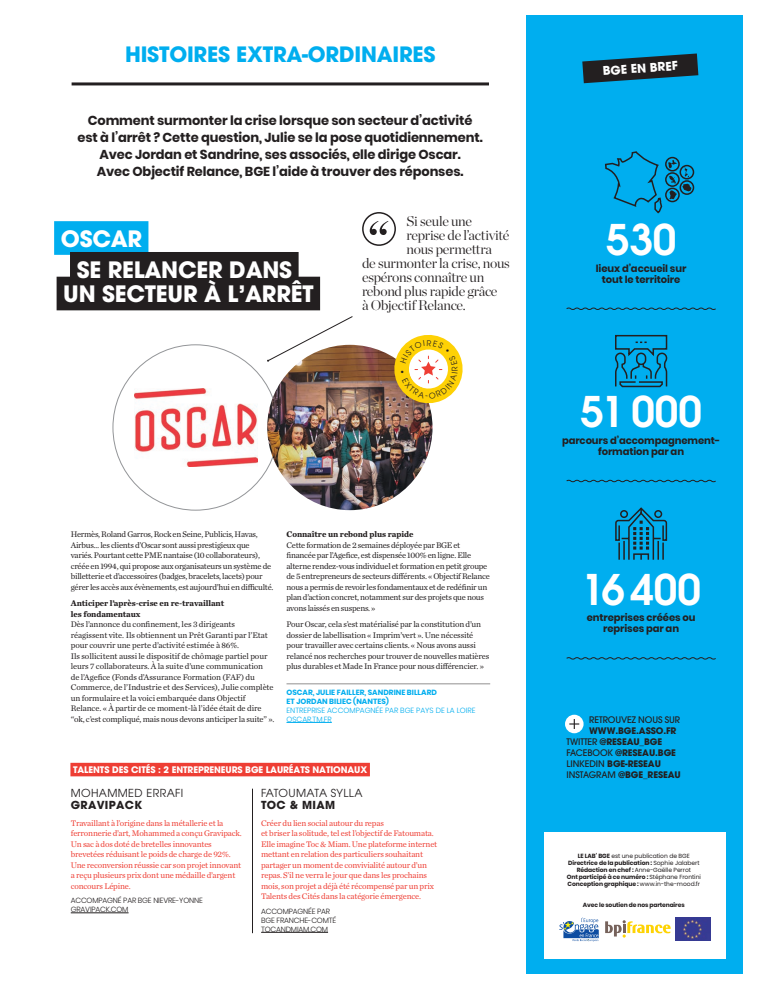
<style>
.page{position:relative;width:773px;height:989px;background:#fff}
.page>*{position:absolute;margin:0;border:0;box-sizing:border-box;transform-origin:0 0}
.t1{font:600 42px "Avant Garde";color:#fff}
.t2{font:700 22.4px/30.8px "Avant Garde";letter-spacing:-.01em;color:#fff}
.t3{font:700 21px "Avant Garde";letter-spacing:-.01em;color:#00aeef}
.t4{font:300 14px "Chronicle Display";letter-spacing:-.02em;color:#231f20}
.t5{font:700 13px/17px "Poppins";letter-spacing:-.01em;color:#231f20;text-align:center}
.t6{font:700 12px "Avant Garde";color:#fff}
.t7{font:11px "Avant Garde";letter-spacing:.03em;color:#231f20}
.t8{font:700 11px "Avant Garde";letter-spacing:.03em;color:#231f20}
.t9{font:700 10px/11px "Poppins";letter-spacing:-.01em;color:#231f20;text-align:center}
.t10{font:700 9px/11px "Avant Garde";letter-spacing:-.01em;color:#231f20}
.t11{font:700 9px "Avant Garde";letter-spacing:-.01em;color:#fff}
.t12{font:500 9px "Avant Garde";letter-spacing:-.01em;color:#231f20}
.t13{font:8.5px/10.5px "Chronicle Text G1";letter-spacing:-.02em;color:#231f20}
.t14{font:8.5px/10.5px "Chronicle Text G1";letter-spacing:-.02em;color:#ee3e34}
.t15{font:700 8.5px/10.5px "Chronicle Text G1";letter-spacing:-.01em;color:#231f20}
.t16{font:300 7.5px/9px "Poppins";letter-spacing:-.02em;color:#231f20}
.t17{font:700 7.5px/9px "Poppins";color:#00aeef}
.t18{font:300 7.5px/9px "Poppins";color:#00aeef}
.t19{font:700 6px/7px "Poppins";letter-spacing:-.01em;color:#231f20;text-align:center}
.s1{font-weight:500}
.s2{font-weight:400}
</style>
<div class="page">
<div style="left:526px;top:15px;width:217px;height:958px;background:#00aeef"></div>
<img style="left:134px;top:389px;width:123px;height:77px">
<hr style="left:72px;top:82px;width:417px;height:3px;background:#231f20">
<div style="left:362px;top:212px;width:34px;height:34px;border:2px solid #231f20;border-radius:50%"></div>
<svg style="left:370px;top:221px;width:18px;height:14px"></svg>
<div style="left:544px;top:832px;width:181px;height:127px;background:#fff"></div>
<img style="left:267px;top:345px;width:165px;height:165px;border-radius:83px">
<svg style="left:267px;top:316px;width:86px;height:46px"></svg>
<div style="left:54px;top:221px;width:94px;height:34px;background:#00aeef"></div>
<div style="left:70px;top:252px;width:229px;height:34px;background:#231f20"></div>
<div style="left:57px;top:277px;width:263px;height:33px;background:#231f20"></div>
<hr style="left:252px;top:788px;width:1px;height:145px;background:#231f20">
<div style="left:565px;top:714px;width:18px;height:19px;background:#fff;border-radius:50%"></div>
<svg style="left:569px;top:719px;width:10px;height:10px"></svg>
<svg style="left:566px;top:307px;width:150px;height:3px"></svg>
<svg style="left:566px;top:479px;width:150px;height:3px"></svg>
<svg style="left:566px;top:657px;width:150px;height:3px"></svg>
<svg style="left:582px;top:53px;width:116px;height:30px"></svg>
<hr style="left:71px;top:912px;width:58px;height:1px;background:#231f20">
<hr style="left:261px;top:932px;width:67px;height:1px;background:#231f20">
<div style="left:679px;top:165px;width:15px;height:14px;border:2px solid #231f20;border-radius:50%"></div>
<div style="left:679px;top:180px;width:15px;height:15px;border:2px solid #231f20;border-radius:50%"></div>
<svg style="left:605px;top:151px;width:86px;height:63px"></svg>
<div style="left:70px;top:762px;width:300px;height:14px;background:#ee3e34"></div>
<svg style="left:615px;top:334px;width:53px;height:54px"></svg>
<svg style="left:615px;top:507px;width:53px;height:53px"></svg>
<div style="left:633px;top:553px;width:16px;height:7px;border:2px solid #231f20"></div>
<svg style="left:559px;top:917px;width:40px;height:24px"></svg>
<img style="left:676px;top:917px;width:34px;height:23px">
<svg style="left:605px;top:920px;width:65px;height:17px"></svg>
<hr style="left:286px;top:722px;width:46px;height:1px;background:#00aeef">
<hr style="left:286px;top:683px;width:204px;height:1px;background:#231f20">
<svg style="left:385px;top:335px;width:74px;height:78px"></svg>
<h3 class="t3" style="left:125px;top:40px;width:312px">HISTOIRES EXTRA-ORDINAIRES</h3>
<p class="t5" style="left:78px;top:112px;width:407px">Comment surmonter la crise lorsque son secteur d’activité est à l’arrêt ? Cette question, Julie se la pose quotidiennement.<br>Avec Jordan et Sandrine, ses associés, elle dirige Oscar.<br>Avec Objectif Relance, BGE l’aide à trouver des réponses.</p>
<h2 class="t2" style="left:77px;top:223px;width:217px;text-indent:-16px">OSCAR<br>SE RELANCER DANS</h2>
<h2 class="t2" style="left:63px;top:279px;width:252px">UN SECTEUR À L’ARRÊT</h2>
<h3 class="t4" style="left:406px;top:210px;width:67px">Si seule une</h3>
<h3 class="t4" style="left:406px;top:224px;width:104px">reprise de l’activité</h3>
<h3 class="t4" style="left:406px;top:238px;width:87px">nous permettra</h3>
<h3 class="t4" style="left:362px;top:252px;width:149px">de surmonter la crise, nous</h3>
<h3 class="t4" style="left:362px;top:266px;width:124px">espérons connaître un</h3>
<h3 class="t4" style="left:362px;top:280px;width:137px">rebond plus rapide grâce</h3>
<h3 class="t4" style="left:362px;top:294px;width:105px">à Objectif Relance.</h3>
<p class="t13" style="left:71px;top:529px;width:204px">Hermès, Roland Garros, Rock en Seine, Publicis, Havas, Airbus… les clients d’Oscar sont aussi prestigieux que variés. Pourtant cette PME nantaise (10 collaborateurs), créée en 1994, qui propose aux organisateurs un système de billetterie et d’accessoires (badges, bracelets, lacets) pour gérer les accès aux évènements, est aujourd’hui en difficulté.</p>
<p class="t15" style="left:71px;top:597px;width:155px">Anticiper l’après-crise en re-travaillant les fondamentaux</p>
<p class="t13" style="left:71px;top:618px;width:205px">Dès l’annonce du confinement, les 3 dirigeants<br>réagissent vite. Ils obtiennent un Prêt Garanti par l’Etat pour couvrir une perte d’activité estimée à 86%.<br>Ils sollicitent aussi le dispositif de chômage partiel pour leurs 7 collaborateurs. À la suite d’une communication<br>de l’Agefice (Fonds d’Assurance Formation (FAF) du Commerce, de l’Industrie et des Services), Julie complète un formulaire et la voici embarquée dans Objectif Relance. « À partir de ce moment-là l’idée était de dire “ok, c’est compliqué, mais nous devons anticiper la suite” ».</p>
<p class="t15" style="left:286px;top:529px;width:128px">Connaître un rebond plus rapide</p>
<p class="t13" style="left:286px;top:539px;width:205px">Cette formation de 2 semaines déployée par BGE et financée par l’Agefice, est dispensée 100% en ligne. Elle alterne rendez-vous individuel et formation en petit groupe de 5 entrepreneurs de secteurs différents. « Objectif Relance nous a permis de revoir les fondamentaux et de redéfinir un plan d’action concret, notamment sur des projets que nous avons laissés en suspens. »</p>
<p class="t13" style="left:286px;top:618px;width:204px">Pour Oscar, cela s’est matérialisé par la constitution d’un dossier de labellisation « Imprim’vert ». Une nécessité pour travailler avec certains clients. « Nous avons aussi relancé nos recherches pour trouver de nouvelles matières plus durables et Made In France pour nous différencier. »</p>
<p class="t17" style="left:286px;top:687px;width:152px">OSCAR, JULIE FAILLER, SANDRINE BILLARD<br>ET JORDAN BILIEC (NANTES)</p>
<p class="t18" style="left:286px;top:705px;width:190px">ENTREPRISE ACCOMPAGNÉE PAR BGE PAYS DE LA LOIRE<br>OSCAR.TM.FR</p>
<p class="t11" style="left:73px;top:764px;width:296px">TALENTS DES CITÉS : 2 ENTREPRENEURS BGE LAURÉATS NATIONAUX</p>
<p class="t7" style="left:71px;top:786px;width:114px">MOHAMMED ERRAFI</p>
<p class="t8" style="left:71px;top:798px;width:73px">GRAVIPACK</p>
<p class="t14" style="left:71px;top:817px;width:172px">Travaillant à l’origine dans la métallerie et la ferronnerie d’art, Mohammed a conçu Gravipack.<br>Un sac à dos doté de bretelles innovantes brevetées réduisant le poids de charge de 92%.<br>Une reconversion réussie car son projet innovant a reçu plusieurs prix dont une médaille d’argent concours Lépine.</p>
<p class="t16" style="left:71px;top:896px;width:134px">ACCOMPAGNÉ PAR BGE NIEVRE-YONNE<br>GRAVIPACK.COM</p>
<p class="t7" style="left:261px;top:786px;width:103px">FATOUMATA SYLLA</p>
<p class="t8" style="left:261px;top:798px;width:76px">TOC &amp; MIAM</p>
<p class="t14" style="left:261px;top:817px;width:178px">Créer du lien social autour du repas<br>et briser la solitude, tel est l’objectif de Fatoumata.<br>Elle imagine Toc &amp; Miam. Une plateforme internet mettant en relation des particuliers souhaitant partager un moment de convivialité autour d’un repas. S’il ne verra le jour que dans les prochains mois, son projet a déjà été récompensé par un prix Talents des Cités dans la catégorie émergence.</p>
<p class="t16" style="left:261px;top:906px;width:77px">ACCOMPAGNÉE PAR<br>BGE FRANCHE-COMTÉ<br>TOCANDMIAM.COM</p>
<h3 class="t6" style="left:602px;top:63px;width:77px;rotate:-4deg">BGE EN BREF</h3>
<h1 class="t1" style="left:606px;top:212px;width:72px">530</h1>
<p class="t9" style="left:596px;top:263px;width:92px">lieux d’accueil sur tout le territoire</p>
<h1 class="t1" style="left:580px;top:384px;width:123px">51 000</h1>
<p class="t9" style="left:562px;top:435px;width:160px">parcours d’accompagnement&shy;formation par an</p>
<h1 class="t1" style="left:581px;top:562px;width:121px">16400</h1>
<p class="t9" style="left:587px;top:612px;width:110px">entreprises créées ou reprises par an</p>
<p class="t12" style="left:589px;top:713px;width:93px">RETROUVEZ NOUS SUR</p>
<p class="t10" style="left:566px;top:724px;width:116px;text-indent:23px">WWW.BGE.ASSO.FR<br><span class="s1">TWITTER</span> @RESEAU_BGE<br><span class="s1">FACEBOOK</span> @RESEAU.BGE<br><span class="s1">LINKEDIN</span> BGE-RESEAU<br><span class="s1">INSTAGRAM</span> @BGE_RESEAU</p>
<p class="t19" style="left:567px;top:852px;width:136px">LE LAB’ BGE <span class="s2">est une publication de BGE </span>Directrice de la publication : <span class="s2">Sophie Jalabert </span>Rédaction en chef : <span class="s2">Anne-Gaëlle Perrot<br></span>Ont participé à ce numéro : <span class="s2">Stéphane Frontini </span>Conception graphique : <span class="s2">www.in-the-mood.fr</span></p>
<p class="t19" style="left:583px;top:901px;width:103px">Avec le soutien de nos partenaires</p>
</div>
